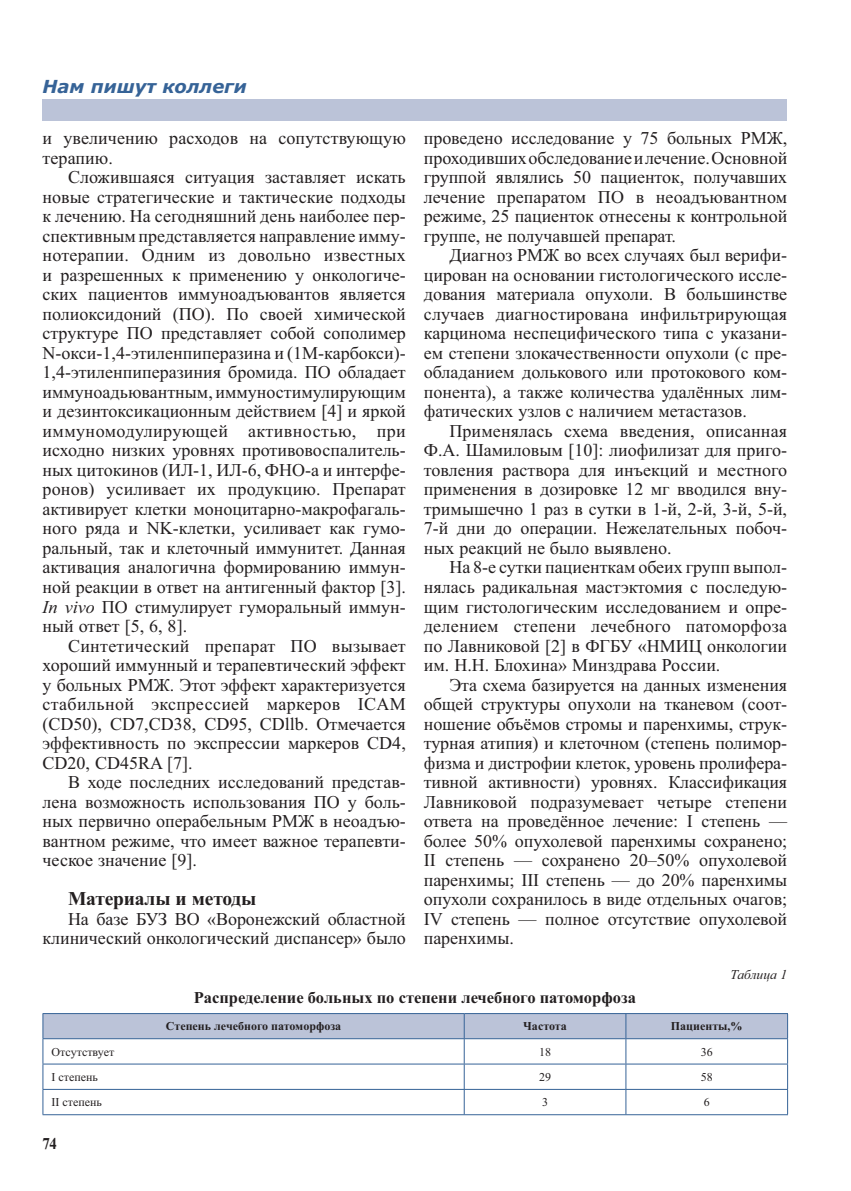
<style>
.page{position:relative;width:851px;height:1191px;background:#fff}
.page>*{position:absolute;margin:0;border:0;box-sizing:border-box;transform-origin:0 0}
.t1{font:700 19.5px "Times New Roman";letter-spacing:-.01em;color:#231f20}
.t2{font:18px/19.5px "Times New Roman";color:#231f20;text-align:justify}
.t3{font:italic 700 18px "Verdana";color:#366397}
.t4{font:700 16.5px "Times New Roman";color:#231f20}
.t5{font:700 16.5px "Times New Roman";color:#231f20;scale:.9 1}
.t6{font:italic 13.5px "Times New Roman";color:#231f20}
.t7{font:700 12px "Times New Roman";color:#231f20}
.t8{font:12px "Times New Roman";color:#231f20}
.s1{font-style:italic}
</style>
<div class="page">
<div style="left:43px;top:99px;width:744px;height:21px;background:#bbc3d8"></div>
<svg style="left:43px;top:1013px;width:745px;height:101px"></svg>
<hr style="left:43px;top:1114px;width:744px;height:1px;background:#366397">
<p class="t3" style="left:43px;top:80px;width:206px">Нам пишут коллеги</p>
<p class="t2" style="left:43px;top:130px;width:364px">и увеличению расходов на сопутствующую терапию.</p>
<p class="t2" style="left:43px;top:169px;width:365px;text-indent:26px">Сложившаяся ситуация заставляет искать новые стратегические и тактические подходы к лечению. На сегодняшний день наиболее пер&shy;спективным представляется направление имму&shy;нотерапии. Одним из довольно известных и разрешенных к применению у онкологиче&shy;ских пациентов иммуноадъювантов является полиоксидоний (ПО). По своей химической структуре ПО представляет собой сополимер N-окси-1,4-этиленпиперазина и (1М-карбокси)- 1,4-этиленпиперазиния бромида. ПО обладает иммуноадьювантным, иммуностимулирующим и дезинтоксикационным действием [4] и яркой иммуномодулирующей активностью, при исходно низких уровнях противовоспалитель&shy;ных цитокинов (ИЛ-1, ИЛ-6, ФНО-а и интерфе&shy;ро нов) усиливает их продукцию. Препарат активирует клетки моноцитарно-макро фа га ль&shy;ного ряда и NK-клетки, усиливает как гумо&shy;ральный, так и клеточный иммунитет. Данная активация аналогична формированию иммун&shy;ной реакции в ответ на антигенный фактор [3].<br><span class="s1">In vivo</span> ПО стимулирует гуморальный иммун&shy;ный ответ [5, 6, 8].</p>
<p class="t2" style="left:43px;top:637px;width:365px;text-indent:26px">Синтетический препарат ПО вызывает хороший иммунный и терапевтический эффект у больных РМЖ. Этот эффект характеризуется стабильной экспрессией маркеров ICAM (CD50), CD7,CD38, CD95, CDllb. Отмечается эффективность по экспрессии маркеров CD4, CD20, CD45RA [7].</p>
<p class="t2" style="left:43px;top:774px;width:365px;text-indent:26px">В ходе последних исследований представ&shy;лена возможность использования ПО у боль&shy;ных первично операбельным РМЖ в неоадъю&shy;вантном режиме, что имеет важное терапевти&shy;ческое значение [9].</p>
<p class="t1" style="left:68px;top:892px;width:190px">Материалы и методы</p>
<p class="t2" style="left:43px;top:910px;width:365px;text-align:right">На базе БУЗ ВО «Воронежский областной клинический онкологический диспансер» было</p>
<p class="t2" style="left:424px;top:130px;width:365px">проведено исследование у 75 больных РМЖ, проходивших обследование и лечение. Основной группой являлись 50 пациенток, получавших лечение препаратом ПО в неоадъювантном режиме, 25 пациенток отнесены к контрольной группе, не получавшей препарат.</p>
<p class="t2" style="left:424px;top:247px;width:365px;text-indent:26px">Диагноз РМЖ во всех случаях был верифи&shy;цирован на основании гистологического иссле&shy;дования материала опухоли. В большинстве случаев диагностирована инфильтрирующая карцинома неспецифического типа с указани&shy;ем степени злокачественности опухоли (с пре&shy;обладанием долькового или протокового ком&shy;понента), а также количества удалённых лим&shy;фатических узлов с наличием метастазов.</p>
<p class="t2" style="left:424px;top:423px;width:365px;text-indent:26px">Применялась схема введения, описанная Ф.А. Шамиловым [10]: лиофилизат для приго&shy;товления раствора для инъекций и местного применения в дозировке 12 мг вводился вну&shy;тримышечно 1 раз в сутки в 1-й, 2-й, 3-й, 5-й, 7-й дни до операции. Нежелательных побоч&shy;ных реакций не было выявлено.</p>
<p class="t2" style="left:424px;top:559px;width:365px;text-indent:26px">На 8-е сутки пациенткам обеих групп выпол&shy;нялась радикальная мастэктомия с последую&shy;щим гистологическим исследованием и опре&shy;делением степени лечебного патоморфоза по Лавниковой [2] в ФГБУ «НМИЦ онкологии им. Н.Н. Блохина» Минздрава России.</p>
<p class="t2" style="left:424px;top:676px;width:365px;text-indent:26px">Эта схема базируется на данных изменения общей структуры опухоли на тканевом (соот&shy;ношение объёмов стромы и паренхимы, струк&shy;турная атипия) и клеточном (степень полимор&shy;физма и дистрофии клеток, уровень пролифера&shy;тивной активности) уровнях. Классификация Лавниковой подразумевает четыре степени ответа на проведённое лечение: I степень — более 50% опухолевой паренхимы сохранено; II степень — сохранено 20–50% опухолевой паренхимы; III степень — до 20% паренхимы опухоли сохранилось в виде отдельных очагов; IV степень — полное отсутствие опухолевой паренхимы.</p>
<p class="t6" style="left:730px;top:969px;width:58px">Таблица 1</p>
<p class="t4" style="left:194px;top:992px;width:443px">Распределение больных по степени лечебного патоморфоза</p>
<p class="t7" style="left:166px;top:1022px;width:177px">Степень лечебного патоморфоза</p>
<p class="t7" style="left:523px;top:1022px;width:45px">Частота</p>
<p class="t7" style="left:670px;top:1022px;width:73px">Пациенты,%</p>
<p class="t8" style="left:51px;top:1047px;width:64px">Отсутствует</p>
<p class="t8" style="left:539px;top:1047px;width:13px">18</p>
<p class="t8" style="left:700px;top:1047px;width:13px">36</p>
<p class="t8" style="left:51px;top:1072px;width:48px">I степень</p>
<p class="t8" style="left:539px;top:1072px;width:13px">29</p>
<p class="t8" style="left:700px;top:1072px;width:13px">58</p>
<p class="t8" style="left:51px;top:1097px;width:52px">II степень</p>
<p class="t8" style="left:542px;top:1097px;width:7px">3</p>
<p class="t8" style="left:703px;top:1097px;width:7px">6</p>
<p class="t5" style="left:43px;top:1137px;width:18px">74</p>
</div>
